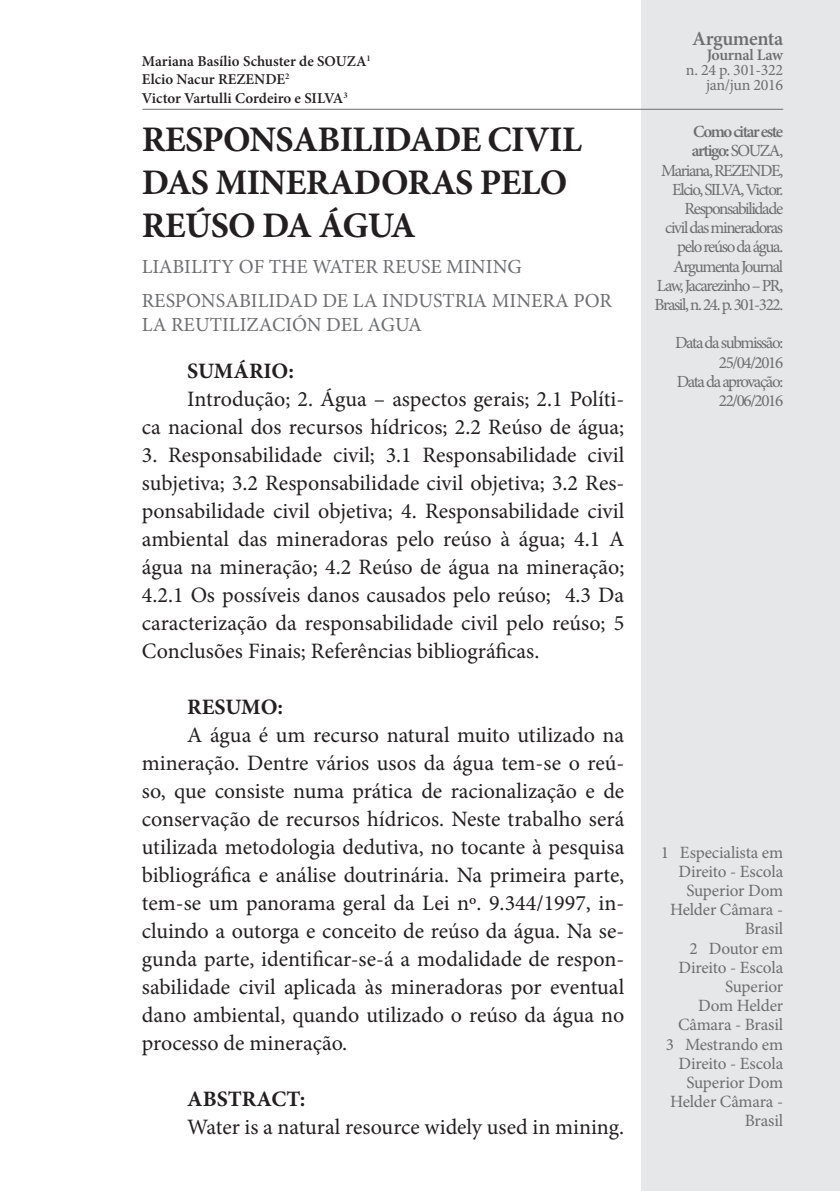
<style>
.page{position:relative;width:840px;height:1191px;background:#fff}
.page>*{position:absolute;margin:0;border:0;box-sizing:border-box;transform-origin:0 0}
.t1{font:700 36px/43.2px "Minion Pro";letter-spacing:-.02em;color:#231f20}
.t2{font:22px/28px "Minion Pro";color:#231f20;text-align:justify}
.t3{font:700 22px "Minion Pro";color:#231f20}
.t4{font:20px/33.6px "Minion Pro";color:#6d6e71}
.t5{font:600 20px "Minion Pro";letter-spacing:-.02em;color:#6d6e71}
.t6{font:17.2px/19.2px "Minion Pro";letter-spacing:-.01em;color:#6d6e71;text-align:right}
.t7{font:17px/19.2px "Minion Pro";letter-spacing:-.08em;color:#6d6e71;text-align:right}
.t8{font:16px/15.2px "Minion Pro";letter-spacing:-.02em;color:#6d6e71;text-align:right}
.t9{font:600 16px "Minion Pro";letter-spacing:-.02em;color:#6d6e71}
.t10{font:600 15px/18px "Minion Pro";color:#231f20}
.s1{font-weight:600}
</style>
<div class="page">
<div style="left:641px;top:0;width:198px;height:1191px;background:#e6e7e8"></div>
<hr style="left:142px;top:109px;width:640px;height:1px;background:#6d6e71">
<p class="t10" style="left:142px;top:53px;width:230px">Mariana Basílio Schuster de SOUZA<sup>1<br></sup>Elcio Nacur REZENDE<sup>2<br></sup>Victor Vartulli Cordeiro e SILVA<sup>3</sup></p>
<h1 class="t1" style="left:142px;top:117px;width:441px">RESPONSABILIDADE CIVIL<br>DAS MINERADORAS PELO<br>REÚSO DA ÁGUA</h1>
<p class="t4" style="left:142px;top:250px;width:471px">LIABILITY OF THE WATER REUSE MINING<br>RESPONSABILIDAD DE LA INDUSTRIA MINERA POR</p>
<p class="t4" style="left:142px;top:307px;width:281px">LA REUTILIZACIÓN DEL AGUA</p>
<p class="t3" style="left:187px;top:355px;width:108px">SUMÁRIO:</p>
<p class="t2" style="left:142px;top:385px;width:483px;text-align:right">Introdução; 2. Água – aspectos gerais; 2.1 Políti-<br>ca nacional dos recursos hídricos; 2.2 Reúso de água;</p>
<p class="t2" style="left:142px;top:441px;width:483px">3. Responsabilidade civil; 3.1 Responsabilidade civil subjetiva; 3.2 Responsabilidade civil objetiva; 3.2 Res&shy;ponsabilidade civil objetiva; 4. Responsabilidade civil ambiental das mineradoras pelo reúso à água; 4.1 A água na mineração; 4.2 Reúso de água na mineração; 4.2.1 Os possíveis danos causados pelo reúso; 4.3 Da caracterização da responsabilidade civil pelo reúso; 5<br>Conclusões Finais; Referências bibliográficas.</p>
<p class="t3" style="left:187px;top:691px;width:97px">RESUMO:</p>
<p class="t2" style="left:142px;top:721px;width:483px;text-indent:45px">A água é um recurso natural muito utilizado na mineração. Dentre vários usos da água tem-se o reú&shy;so, que consiste numa prática de racionalização e de conservação de recursos hídricos. Neste trabalho será utilizada metodologia dedutiva, no tocante à pesquisa bibliográfica e análise doutrinária. Na primeira parte, tem-se um panorama geral da Lei nº. 9.344/1997, in&shy;cluindo a outorga e conceito de reúso da água. Na se&shy;gunda parte, identificar-se-á a modalidade de respon&shy;sabilidade civil aplicada às mineradoras por eventual dano ambiental, quando utilizado o reúso da água no processo de mineração.</p>
<p class="t3" style="left:187px;top:1083px;width:119px">ABSTRACT:</p>
<p class="t2" style="left:187px;top:1113px;width:438px">Water is a natural resource widely used in mining.</p>
<p class="t5" style="left:691px;top:25px;width:92px">Argumenta</p>
<p class="t9" style="left:706px;top:44px;width:78px">Journal Law</p>
<p class="t8" style="left:685px;top:63px;width:99px">n. 24 p. 301-322 jan/jun 2016</p>
<p class="t7" style="left:654px;top:122px;width:130px"><span class="s1">Como citar este artigo:</span> SOUZA,<br>Mariana, REZENDE,<br>Elcio, SILVA, Victor.<br>Responsabilidade<br>civil das mineradoras pelo reúso da água.<br>Argumenta Journal<br>Law, Jacarezinho – PR,<br>Brasil, n. 24. p. 301-322.</p>
<p class="t7" style="left:674px;top:333px;width:110px">Data da submissão:<br>25/04/2016<br>Data da aprovação:<br>22/06/2016</p>
<p class="t6" style="left:660px;top:842px;width:124px">1 Especialista em<br>Direito - Escola<br>Superior Dom<br>Helder Câmara -<br>Brasil<br>2 Doutor em<br>Direito - Escola<br>Superior<br>Dom Helder<br>Câmara - Brasil<br>3 Mestrando em<br>Direito - Escola<br>Superior Dom<br>Helder Câmara -<br>Brasil</p>
</div>
